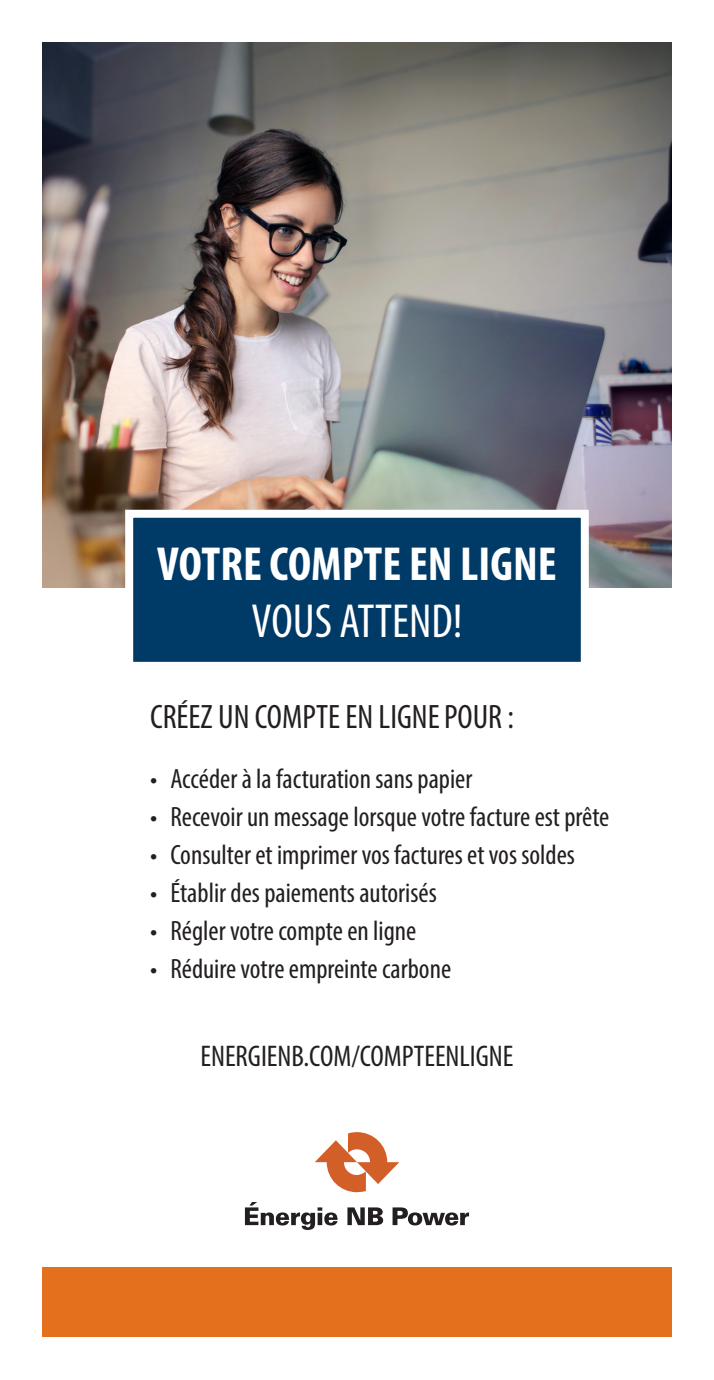
<style>
.page{position:relative;width:714px;height:1380px;background:#fff}
.page>*{position:absolute;margin:0;border:0;box-sizing:border-box;transform-origin:0 0}
.t1{font:700 condensed 48px "Myriad Pro";color:#fff}
.t2{font:condensed 48px "Myriad Pro";color:#fff}
.t3{font:condensed 34px "Myriad Pro";color:#231f20}
.t4{font:condensed 30px "Myriad Pro";color:#231f20}
.t5{font:condensed 28px "Myriad Pro";color:#231f20}
</style>
<div class="page">
<img style="left:42px;top:42px;width:630px;height:545px">
<div style="left:42px;top:1267px;width:630px;height:70px;background:#e4701e"></div>
<div style="left:125px;top:510px;width:464px;height:160px;background:#003a67;border:8px solid #fff"></div>
<svg style="left:315px;top:1132px;width:84px;height:60px"></svg>
<svg style="left:245px;top:1202px;width:93px;height:28px"></svg>
<svg style="left:347px;top:1207px;width:36px;height:18px"></svg>
<svg style="left:393px;top:1207px;width:76px;height:19px"></svg>
<h1 class="t1" style="left:157px;top:534px;width:401px">VOTRE COMPTE EN LIGNE</h1>
<h1 class="t2" style="left:251px;top:593px;width:213px">VOUS ATTEND!</h1>
<p class="t3" style="left:150px;top:696px;width:366px">CRÉEZ UN COMPTE EN LIGNEPOUR :</p>
<p class="t5" style="left:150px;top:762px;width:324px">• Accéder à la facturation sans papier</p>
<p class="t5" style="left:150px;top:800px;width:461px">• Recevoir un message lorsque votre facture est prête</p>
<p class="t5" style="left:150px;top:838px;width:427px">• Consulter et imprimer vos factures et vos soldes</p>
<p class="t5" style="left:150px;top:876px;width:288px">• Établir des paiements autorisés</p>
<p class="t5" style="left:150px;top:914px;width:268px">• Régler votre compte en ligne</p>
<p class="t5" style="left:150px;top:952px;width:303px">• Réduire votre empreinte carbone</p>
<p class="t4" style="left:200px;top:1038px;width:315px">ENERGIENB.COM/COMPTEENLIGNE</p>
</div>
